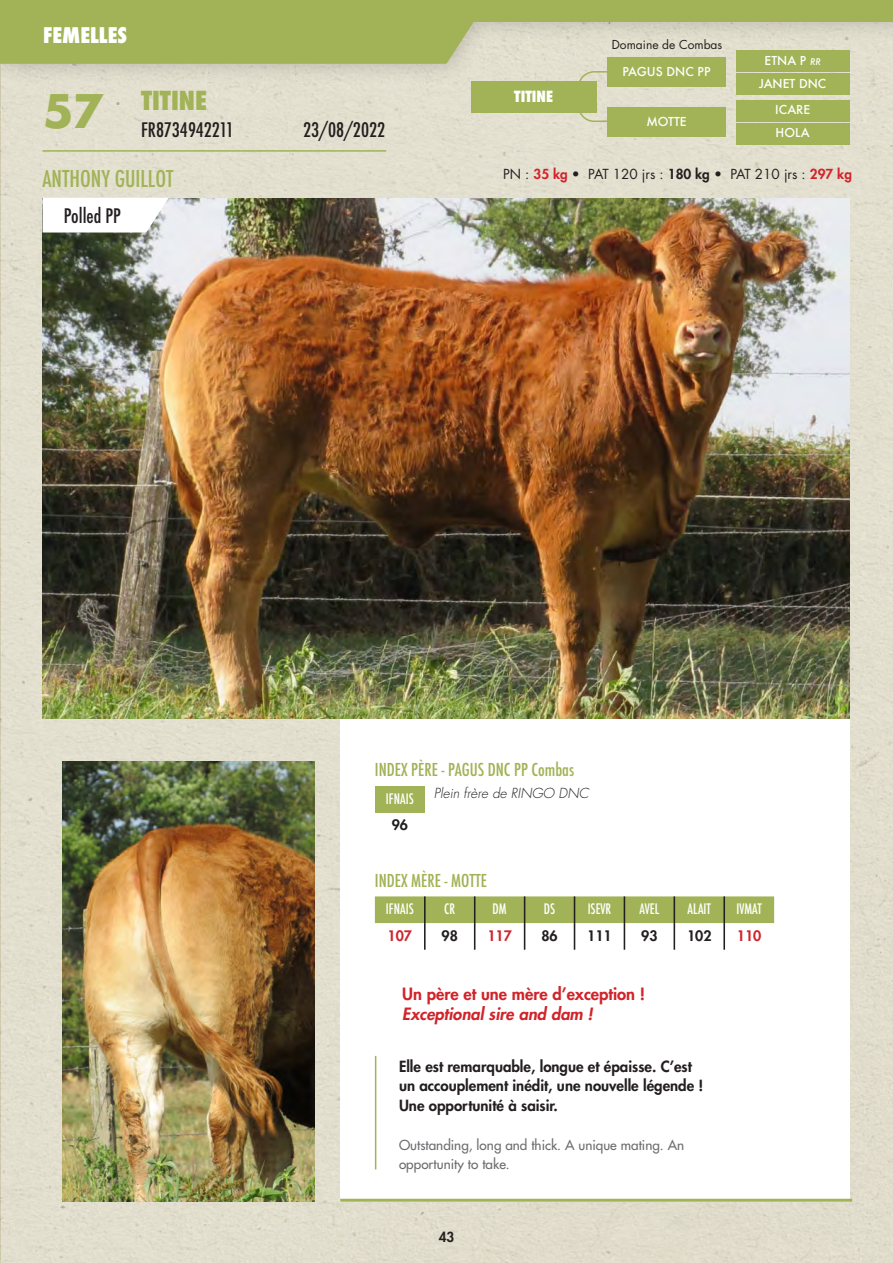
<style>
.page{position:relative;width:893px;height:1263px;background:#fff}
.page>*{position:absolute;margin:0;border:0;box-sizing:border-box;transform-origin:0 0}
.t1{font:700 45px "Futura";color:#a1b356}
.t2{font:800 condensed 25.5px "Futura";color:#a1b356}
.t3{font:500 condensed 22.5px "Futura";color:#a1b356}
.t4{font:800 condensed 21px "Futura";color:#fff}
.t5{font:500 condensed 19.5px "Futura";color:#231f20}
.t6{font:500 condensed 17.25px "Futura";color:#a1b356}
.t7{font:800 16.5px "Futura Std";color:#d1232a}
.t8{font:italic 800 16.5px "Futura Std";color:#d1232a}
.t9{font:800 15px/19.5px "Futura Std";color:#231f20}
.t10{font:800 condensed 15px "Futura";color:#fff}
.t11{font:500 condensed 14.1px "Futura";color:#fff;scale:.96 1}
.t12{font:800 14.1px "Futura Std";color:#231f20}
.t13{font:800 14.1px "Futura Std";color:#d1232a}
.t14{font:500 13.5px/19.5px "Futura Std";color:#6c6d70}
.t15{font:13.5px "Futura Std";color:#231f20}
.t16{font:italic 300 13.5px "Futura Std";color:#231f20}
.t17{font:800 13.5px "Futura Std";color:#231f20}
.t18{font:500 12px "Futura";color:#fff}
.t19{font:12px "Futura Std";color:#231f20}
.s1{font-style:italic;font-size:9px}
.s2{font-weight:800;color:#d1232a}
.s3{font-weight:800}
</style>
<div class="page">
<div style="left:1px;top:0;width:892px;height:1263px;background:#e3dfcf"></div>
<div style="left:340px;top:719px;width:510px;height:483px;background:#fff"></div>
<hr style="left:340px;top:1199px;width:512px;height:3px;background:#a1b356">
<div style="left:0;top:0;width:893px;height:86px;background:#231f20;opacity:.19"></div>
<svg style="left:0;top:0;width:893px;height:64px;fill:#a1b356"></svg>
<img style="left:43px;top:198px;width:807px;height:521px">
<img style="left:62px;top:762px;width:253px;height:440px">
<hr style="left:375px;top:1056px;width:1px;height:113px;background:#a1b356">
<div style="left:736px;top:51px;width:114px;height:21px;background:#a1b356"></div>
<div style="left:736px;top:74px;width:114px;height:21px;background:#a1b356"></div>
<div style="left:736px;top:100px;width:114px;height:21px;background:#a1b356"></div>
<div style="left:736px;top:123px;width:114px;height:21px;background:#a1b356"></div>
<svg style="left:576px;top:70px;width:60px;height:52px"></svg>
<div style="left:607px;top:58px;width:119px;height:29px;background:#a1b356"></div>
<div style="left:607px;top:108px;width:119px;height:29px;background:#a1b356"></div>
<div style="left:471px;top:82px;width:126px;height:31px;background:#a1b356"></div>
<svg style="left:43px;top:198px;width:127px;height:34px;background:#fafbfb"></svg>
<div style="left:375px;top:786px;width:50px;height:26px;background:#a1b356"></div>
<svg style="left:375px;top:896px;width:399px;height:54px"></svg>
<hr style="left:723px;top:923px;width:2px;height:27px;background:#231f20">
<hr style="left:43px;top:150px;width:343px;height:2px;background:#a1b356">
<p class="t4" style="left:43px;top:20px;width:85px">FEMELLES</p>
<p class="t1" style="left:43px;top:78px;width:61px">57</p>
<p class="t2" style="left:141px;top:83px;width:67px">TITINE</p>
<p class="t5" style="left:141px;top:117px;width:94px">FR8734942211</p>
<p class="t5" style="left:303px;top:117px;width:84px">23/08/2022</p>
<p class="t3" style="left:42px;top:164px;width:133px">ANTHONY GUILLOT</p>
<p class="t5" style="left:64px;top:204px;width:59px">Polled PP</p>
<p class="t10" style="left:514px;top:87px;width:40px">TITINE</p>
<p class="t19" style="left:612px;top:37px;width:112px">Domaine de Combas</p>
<p class="t18" style="left:622px;top:63px;width:89px">PAGUS DNC PP</p>
<p class="t18" style="left:646px;top:113px;width:42px">MOTTE</p>
<p class="t18" style="left:765px;top:52px;width:58px">ETNA P <span class="s1">RR</span></p>
<p class="t18" style="left:759px;top:75px;width:69px">JANET DNC</p>
<p class="t18" style="left:775px;top:102px;width:37px">ICARE</p>
<p class="t18" style="left:776px;top:124px;width:36px">HOLA</p>
<p class="t15" style="left:503px;top:166px;width:350px">PN : <span class="s2">35 kg</span> • PAT 120 jrs : <span class="s3">180 kg</span> • PAT 210 jrs : <span class="s2">297 kg</span></p>
<p class="t6" style="left:375px;top:759px;width:201px">INDEX PÈRE - PAGUS DNC PP Combas</p>
<p class="t11" style="left:386px;top:789px;width:30px">IFNAIS</p>
<p class="t12" style="left:392px;top:816px;width:18px">96</p>
<p class="t6" style="left:375px;top:869px;width:114px">INDEX MÈRE - MOTTE</p>
<p class="t11" style="left:386px;top:900px;width:30px">IFNAIS</p>
<p class="t11" style="left:444px;top:900px;width:13px">CR</p>
<p class="t11" style="left:493px;top:900px;width:16px">DM</p>
<p class="t11" style="left:544px;top:900px;width:13px">DS</p>
<p class="t11" style="left:588px;top:900px;width:26px">ISEVR</p>
<p class="t11" style="left:639px;top:900px;width:22px">AVEL</p>
<p class="t11" style="left:688px;top:900px;width:26px">ALAIT</p>
<p class="t11" style="left:736px;top:900px;width:28px">IVMAT</p>
<p class="t13" style="left:388px;top:927px;width:26px">107</p>
<p class="t12" style="left:442px;top:927px;width:18px">98</p>
<p class="t13" style="left:487px;top:927px;width:26px">117</p>
<p class="t12" style="left:541px;top:927px;width:18px">86</p>
<p class="t12" style="left:587px;top:927px;width:26px">111</p>
<p class="t12" style="left:641px;top:927px;width:18px">93</p>
<p class="t12" style="left:687px;top:927px;width:26px">102</p>
<p class="t13" style="left:737px;top:927px;width:26px">110</p>
<p class="t16" style="left:434px;top:785px;width:157px">Plein frère de RINGO DNC</p>
<p class="t7" style="left:402px;top:984px;width:245px">Un père et une mère d’exception !</p>
<p class="t8" style="left:402px;top:1003px;width:192px">Exceptional sire and dam !</p>
<p class="t9" style="left:399px;top:1057px;width:306px">Elle est remarquable, longue et épaisse. C’est un accouplement inédit, une nouvelle légende !<br>Une opportunité à saisir.</p>
<p class="t14" style="left:399px;top:1135px;width:287px">Outstanding, long and thick. A unique mating. An opportunity to take.</p>
<p class="t17" style="left:439px;top:1229px;width:17px">43</p>
</div>
